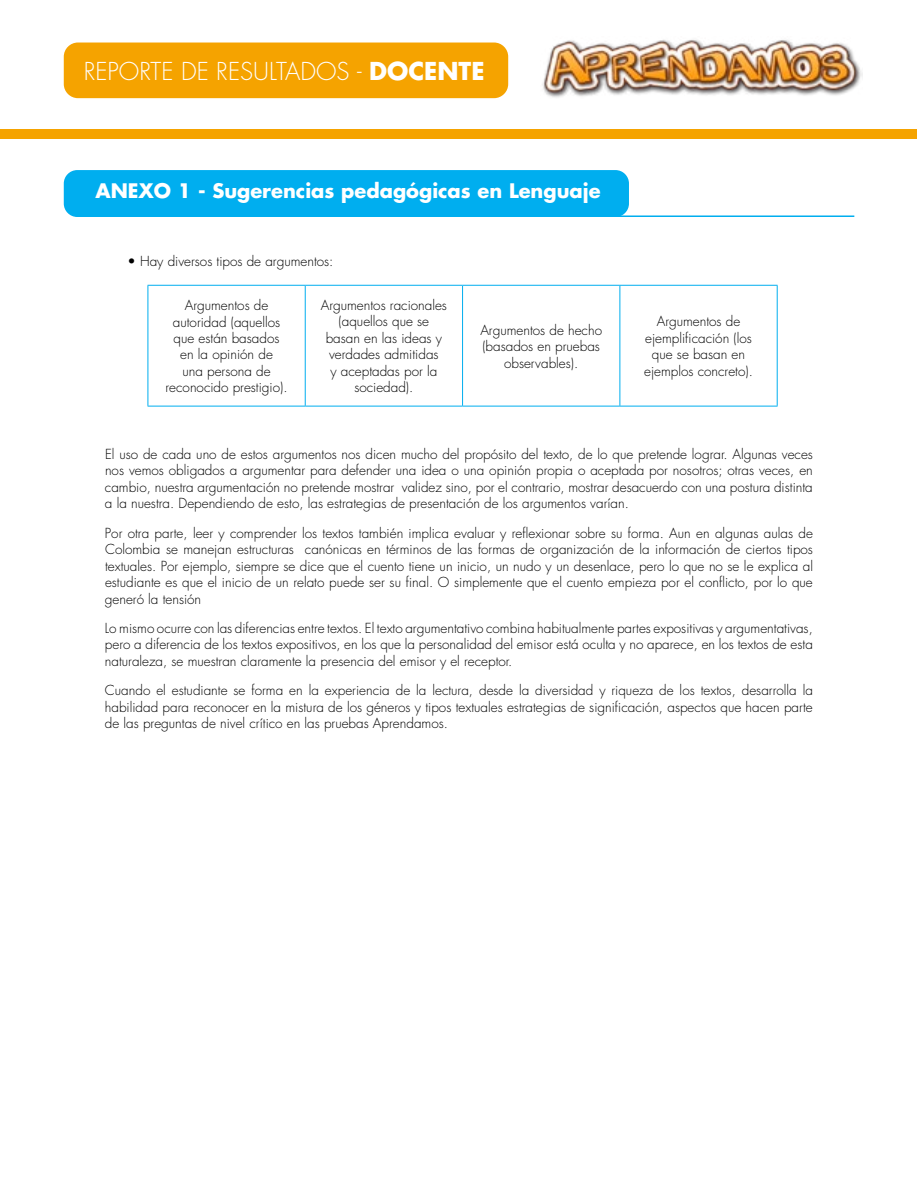
<style>
.page{position:relative;width:918px;height:1188px;background:#fff}
.page>*{position:absolute;margin:0;border:0;box-sizing:border-box;transform-origin:0 0}
.t1{font:300 24px "Futura Std";color:#fff}
.t2{font:700 19.5px "Futura Std";color:#fff}
.t3{font:300 13.5px/16.5px "Futura Std";color:#000;text-align:center}
.s1{font-weight:700}
</style>
<div class="page">
<div style="left:65px;top:171px;width:563px;height:45px;background:#00aeef;border-radius:13px"></div>
<div style="left:64px;top:170px;width:565px;height:47px;border:2px solid #00aeef;border-radius:13px"></div>
<hr style="left:80px;top:215px;width:774px;height:2px;background:#00aeef">
<div style="left:64px;top:43px;width:444px;height:55px;background:#f5a300;border-radius:14px"></div>
<div style="left:1px;top:129px;width:916px;height:9px;background:#f5a300"></div>
<img style="left:542px;top:40px;width:321px;height:58px">
<hr style="left:148px;top:285px;width:157px;height:1px;background:#00aeef">
<hr style="left:148px;top:286px;width:1px;height:120px;background:#00aeef">
<hr style="left:305px;top:285px;width:158px;height:1px;background:#00aeef">
<hr style="left:305px;top:286px;width:1px;height:120px;background:#00aeef">
<hr style="left:463px;top:285px;width:157px;height:1px;background:#00aeef">
<hr style="left:462px;top:286px;width:1px;height:120px;background:#00aeef">
<hr style="left:620px;top:285px;width:158px;height:1px;background:#00aeef">
<hr style="left:620px;top:286px;width:1px;height:120px;background:#00aeef">
<hr style="left:777px;top:286px;width:1px;height:120px;background:#00aeef">
<hr style="left:148px;top:406px;width:157px;height:1px;background:#00aeef">
<hr style="left:305px;top:406px;width:158px;height:1px;background:#00aeef">
<hr style="left:463px;top:406px;width:157px;height:1px;background:#00aeef">
<hr style="left:620px;top:406px;width:158px;height:1px;background:#00aeef">
<h1 class="t1" style="left:84px;top:57px;width:402px">REPORTE DE RESULTADOS - <span class="s1">DOCENTE</span></h1>
<h2 class="t2" style="left:95px;top:178px;width:507px">ANEXO 1 - Sugerencias pedagógicas en Lenguaje</h2>
<p class="t3" style="left:128px;top:253px;width:207px">• Hay diversos tipos de argumentos:</p>
<p class="t3" style="left:166px;top:297px;width:124px">Argumentos de autoridad (aquellos que están basados en la opinión de<br>una persona de reconocido prestigio).</p>
<p class="t3" style="left:321px;top:297px;width:128px">Argumentos racionales (aquellos que se basan en las ideas y verdades admitidas<br>y aceptadas por la sociedad).</p>
<p class="t3" style="left:480px;top:322px;width:123px">Argumentos de hecho (basados en pruebas observables).</p>
<p class="t3" style="left:644px;top:314px;width:110px">Argumentos de ejemplificación (los que se basan en ejemplos concreto).</p>
<p class="t3" style="left:105px;top:446px;width:710px;text-align:justify">El uso de cada uno de estos argumentos nos dicen mucho del propósito del texto, de lo que pretende lograr. Algunas veces nos vemos obligados a argumentar para defender una idea o una opinión propia o aceptada por nosotros; otras veces, en cambio, nuestra argumentación no pretende mostrar validez sino, por el contrario, mostrar desacuerdo con una postura distinta a la nuestra. Dependiendo de esto, las estrategias de presentación de los argumentos varían.</p>
<p class="t3" style="left:105px;top:525px;width:710px;text-align:justify">Por otra parte, leer y comprender los textos también implica evaluar y reflexionar sobre su forma. Aun en algunas aulas de Colombia se manejan estructuras canónicas en términos de las formas de organización de la información de ciertos tipos textuales. Por ejemplo, siempre se dice que el cuento tiene un inicio, un nudo y un desenlace, pero lo que no se le explica al estudiante es que el inicio de un relato puede ser su final. O simplemente que el cuento empieza por el conflicto, por lo que generó la tensión</p>
<p class="t3" style="left:105px;top:620px;width:710px;text-align:justify">Lo mismo ocurre con las diferencias entre textos. El texto argumentativo combina habitualmente partes expositivas y argumentativas, pero a diferencia de los textos expositivos, en los que la personalidad del emisor está oculta y no aparece, en los textos de esta naturaleza, se muestran claramente la presencia del emisor y el receptor.</p>
<p class="t3" style="left:105px;top:682px;width:710px;text-align:justify">Cuando el estudiante se forma en la experiencia de la lectura, desde la diversidad y riqueza de los textos, desarrolla la habilidad para reconocer en la mistura de los géneros y tipos textuales estrategias de significación, aspectos que hacen parte de las preguntas de nivel crítico en las pruebas Aprendamos.</p>
</div>
